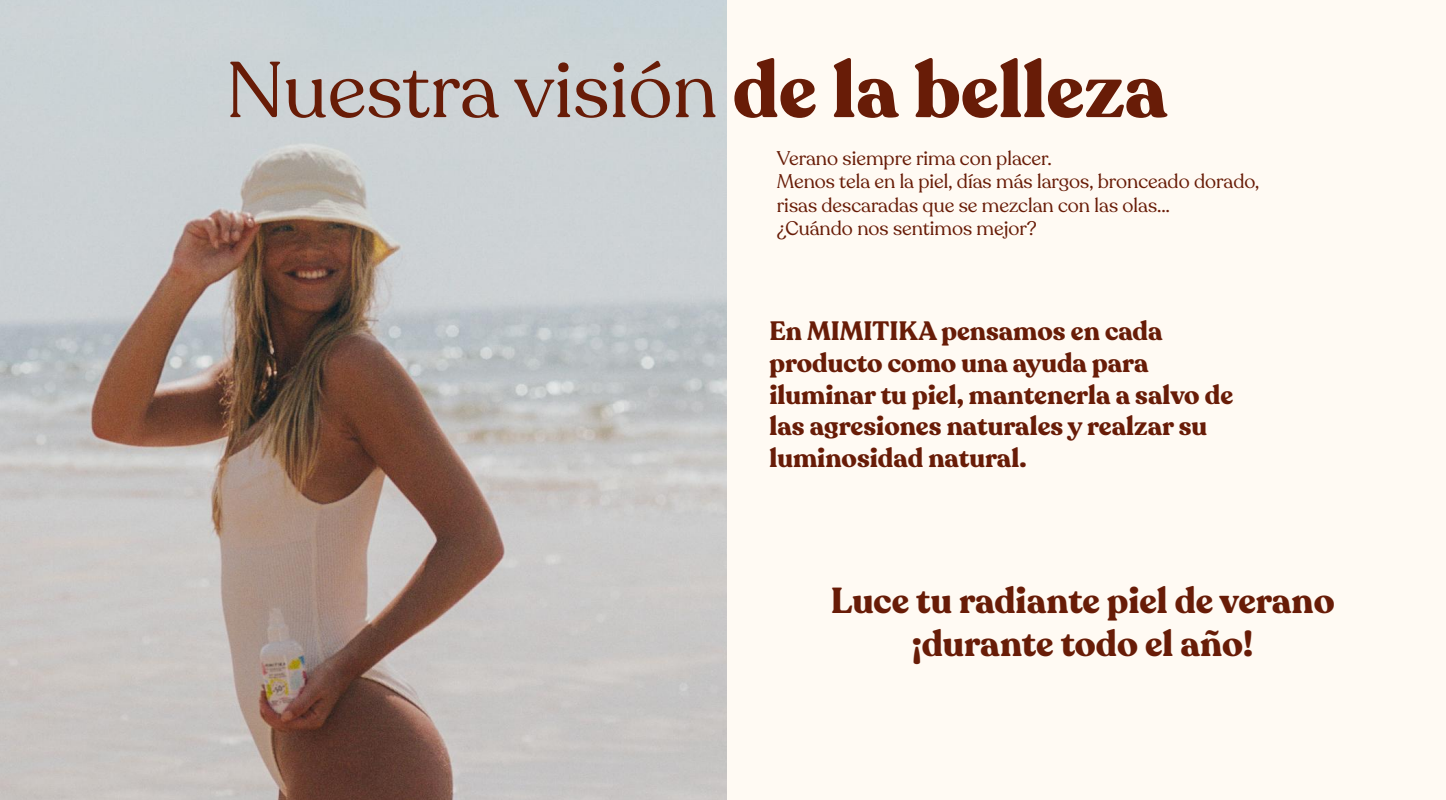
<style>
.page{position:relative;width:1446px;height:800px;background:#fff}
.page>*{position:absolute;margin:0;border:0;box-sizing:border-box;transform-origin:0 0}
.t1{font:78px "Recoleta";color:#681c07}
.t2{font:700 35.7px/42.9px "Recoleta";color:#681c07;text-align:center}
.t3{font:700 26.25px/31.5px "Recoleta";color:#681c07}
.t4{font:19.5px/23.4px "Recoleta";color:#681c07}
.s1{font-weight:700}
</style>
<div class="page">
<div style="left:0;top:0;width:1446px;height:799px;background:#fffaf3"></div>
<img style="left:0;top:0;width:726px;height:799px">
<p class="t1" style="left:226px;top:42px;width:943px">Nuestra visión <span class="s1">de la belleza</span></p>
<p class="t4" style="left:777px;top:147px;width:277px">Verano siempre rima con placer.</p>
<p class="t4" style="left:777px;top:170px;width:484px">Menos tela en la piel, días más largos, bronceado dorado, risas descaradas que se mezclan con las olas…</p>
<p class="t4" style="left:777px;top:217px;width:261px">¿Cuándo nos sentimos mejor?</p>
<p class="t3" style="left:769px;top:316px;width:465px">En MIMITIKA pensamos en cada producto como una ayuda para iluminar tu piel, mantenerla a salvo de las agresiones naturales y realzar su luminosidad natural.</p>
<p class="t2" style="left:831px;top:580px;width:505px">Luce tu radiante piel de verano ¡durante todo el año!</p>
</div>
